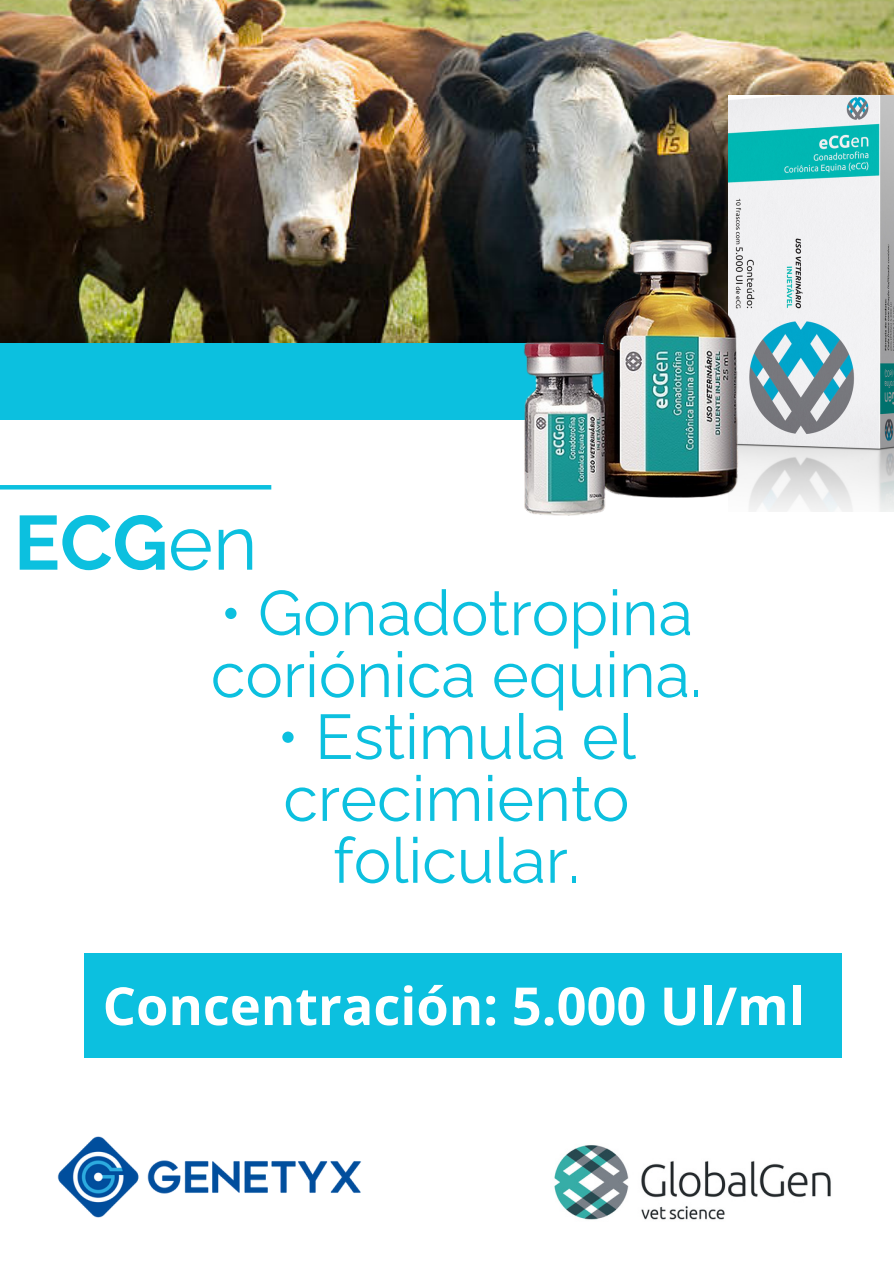
<style>
.page{position:relative;width:894px;height:1264px;background:#fff}
.page>*{position:absolute;margin:0;border:0;box-sizing:border-box;transform-origin:0 0}
.t1{font:700 76.5px "Raleway";color:#0cc0df}
.t2{font:63px/61.8px "Raleway";color:#0cc0df}
.t3{font:700 52.35px "Open Sans";color:#fff}
.s1{font-weight:400}
</style>
<div class="page">
<img style="left:57px;top:1136px;width:304px;height:82px">
<img style="left:0;top:0;width:893px;height:343px">
<div style="left:0;top:344px;width:893px;height:76px;background:#0cc0df"></div>
<img style="left:728px;top:96px;width:165px;height:415px">
<img style="left:493px;top:235px;width:260px;height:281px">
<hr style="left:0;top:485px;width:271px;height:4px;background:#0cc0df">
<div style="left:84px;top:953px;width:757px;height:104px;background:#0cc0df"></div>
<img style="left:554px;top:1145px;width:277px;height:75px">
<p class="t1" style="left:14px;top:498px;width:245px">ECG<span class="s1">en</span></p>
<p class="t2" style="left:211px;top:582px;width:492px">• Gonadotropina coriónica equina.</p>
<p class="t2" style="left:277px;top:705px;width:360px;text-align:center">• Estimula el crecimiento folicular.</p>
<p class="t3" style="left:103px;top:969px;width:703px">Concentración: 5.000 Ul/ml</p>
</div>
